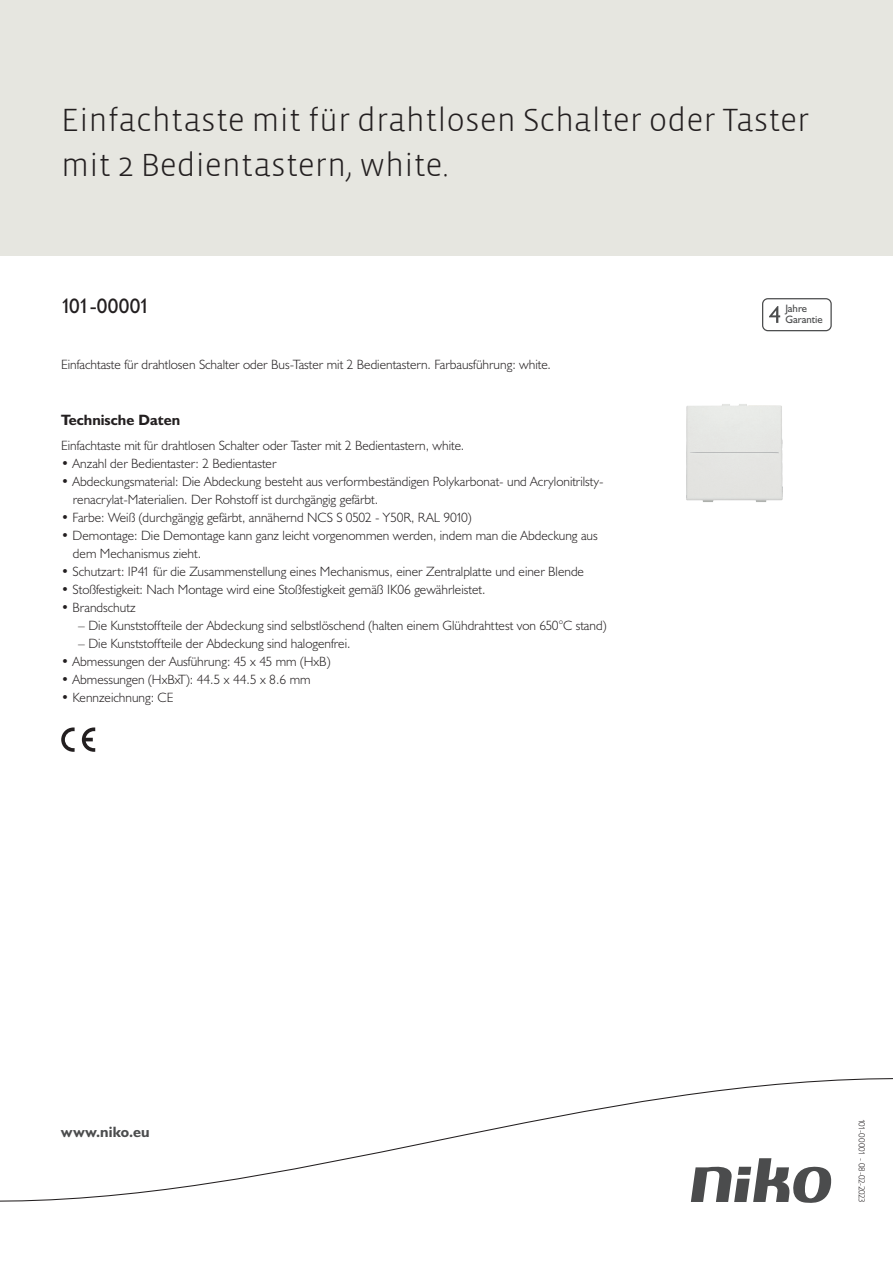
<style>
.page{position:relative;width:893px;height:1263px;background:#fff}
.page>*{position:absolute;margin:0;border:0;box-sizing:border-box;transform-origin:0 0}
.Title_datasheets{font:300 33px/45px "Vista Sans";color:#231f20}
.Article_number{font:21px "Humanist 521 BT";letter-spacing:-.01em;color:#231f20}
.Titles_parts{font:700 15px "Humanist 521 BT";color:#231f20}
.titel_afbeelding{font:700 15px "Humanist 521 BT";letter-spacing:.005em;color:#4b4c4d}
.USP_Bullets{font:300 13.5px/18px "Humanist 521 BT";color:#231f20}
.Platte_tekst_CAB{font:300 13.5px "Humanist 521 BT";color:#231f20}
.USP_Bullets_level_2{font:300 13.5px "Humanist 521 BT";color:#231f20}
.t1{font:10.8px/10.8px "Humanist 521 BT";color:#4b4c4d}
.Revision{font:300 9px "Humanist 521 BT";letter-spacing:-.03em;color:#231f20}
</style>
<div class="page">
<div style="left:0;top:0;width:893px;height:255px;background:#e6e6e0"></div>
<svg style="left:82px;top:727px;width:13px;height:25px"></svg>
<svg style="left:61px;top:727px;width:14px;height:25px"></svg>
<svg style="left:762px;top:298px;width:70px;height:33px"></svg>
<svg style="left:0;top:1078px;width:893px;height:125px"></svg>
<img style="left:686px;top:404px;width:97px;height:98px">
<p class="Title_datasheets" style="left:61px;top:98px;width:750px">Einfachtaste mit für drahtlosen Schalter oder Taster mit 2 Bedientastern, white.</p>
<p class="Article_number" style="left:61px;top:293px;width:90px">101-00001</p>
<p class="t1" style="left:785px;top:303px;width:39px">Jahre<br>Garantie</p>
<p class="Platte_tekst_CAB" style="left:61px;top:356px;width:491px">Einfachtaste für drahtlosen Schalter oder Bus-Taster mit 2 Bedientastern. Farbausführung: white.</p>
<p class="Titles_parts" style="left:61px;top:411px;width:120px">Technische Daten</p>
<p class="Platte_tekst_CAB" style="left:61px;top:437px;width:405px">Einfachtaste mit für drahtlosen Schalter oder Taster mit 2 Bedientastern, white.</p>
<p class="USP_Bullets" style="left:61px;top:454px;width:217px">• Anzahl der Bedientaster: 2 Bedientaster</p>
<p class="USP_Bullets" style="left:73px;top:472px;width:532px;text-indent:-12px">• Abdeckungsmaterial: Die Abdeckung besteht aus verformbeständigen Polykarbonat- und Acrylonitrilsty&shy;renacrylat-Materialien. Der Rohstoff ist durchgängig gefärbt.</p>
<p class="USP_Bullets" style="left:61px;top:508px;width:412px">• Farbe: Weiß (durchgängig gefärbt, annähernd NCS S 0502 - Y50R, RAL 9010)</p>
<p class="USP_Bullets" style="left:73px;top:526px;width:526px;text-indent:-12px">• Demontage: Die Demontage kann ganz leicht vorgenommen werden, indem man die Abdeckung aus dem Mechanismus zieht.</p>
<p class="USP_Bullets" style="left:61px;top:562px;width:524px">• Schutzart: IP41 für die Zusammenstellung eines Mechanismus, einer Zentralplatte und einer Blende</p>
<p class="USP_Bullets" style="left:61px;top:580px;width:426px">• Stoßfestigkeit: Nach Montage wird eine Stoßfestigkeit gemäß IK06 gewährleistet.</p>
<p class="USP_Bullets" style="left:61px;top:598px;width:76px">• Brandschutz</p>
<p class="USP_Bullets_level_2" style="left:78px;top:617px;width:530px">– Die Kunststoffteile der Abdeckung sind selbstlöschend (halten einem Glühdrahttest von 650°C stand)</p>
<p class="USP_Bullets_level_2" style="left:78px;top:635px;width:274px">– Die Kunststoffteile der Abdeckung sind halogenfrei.</p>
<p class="USP_Bullets" style="left:61px;top:652px;width:271px">• Abmessungen der Ausführung: 45 x 45 mm (HxB)</p>
<p class="USP_Bullets" style="left:61px;top:670px;width:251px">• Abmessungen (HxBxT): 44.5 x 44.5 x 8.6 mm</p>
<p class="USP_Bullets" style="left:61px;top:688px;width:114px">• Kennzeichnung: CE</p>
<p class="titel_afbeelding" style="left:61px;top:1122px;width:90px">www.niko.eu</p>
<p class="Revision" style="left:868px;top:1118px;width:86px;rotate:90deg">101-00001 - 08-02-2023</p>
</div>
